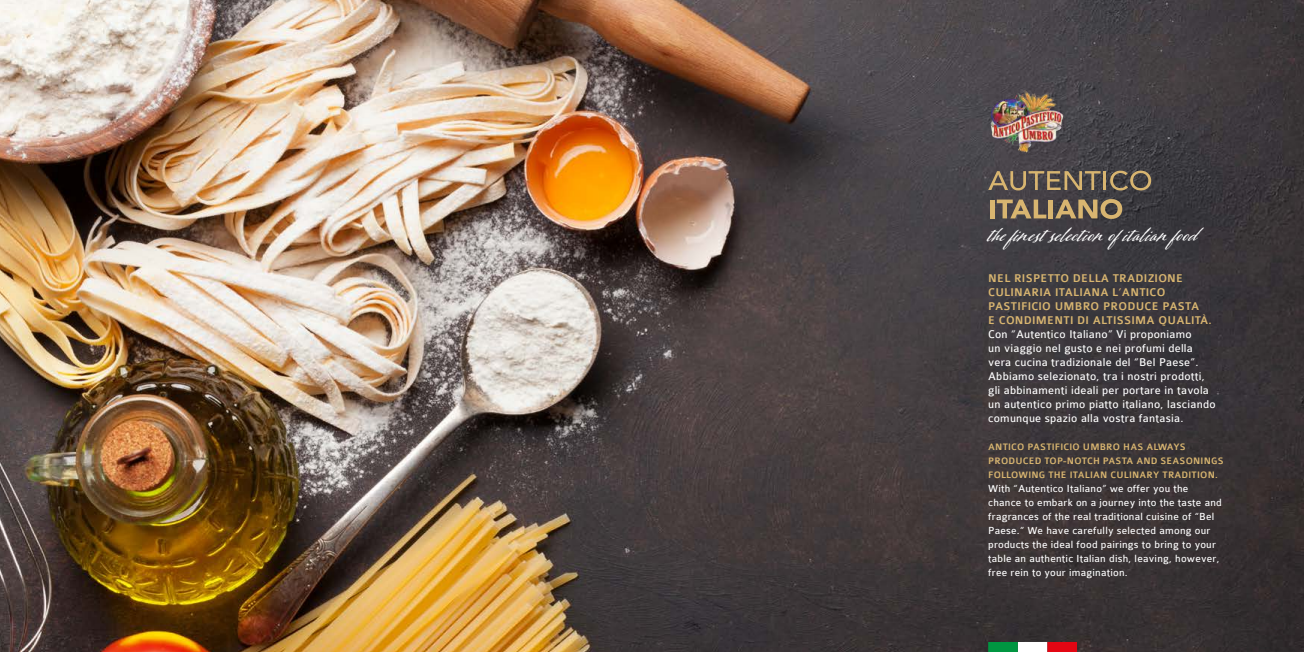
<style>
.page{position:relative;width:1304px;height:652px;background:#fff}
.page>*{position:absolute;margin:0;border:0;box-sizing:border-box;transform-origin:0 0}
.t1{font:25px "Adorn Coronet";letter-spacing:.02em;color:#fff}
.t2{font:12px/14px "Colaborate";letter-spacing:.02em;color:#fff}
.t3{font:500 12px/14px "Colaborate";letter-spacing:.02em;color:#d8b570}
.t4{font:11px/14px "Colaborate";letter-spacing:.02em;color:#fff}
.t5{font:500 10px/14px "Colaborate";letter-spacing:.02em;color:#d8b570}
</style>
<div class="page">
<img style="left:0;top:0;width:1304px;height:652px">
<svg style="left:988px;top:171px;width:113px;height:19px;background:#746654"></svg>
<hr style="left:1103px;top:171px;width:3px;height:19px;background:#d8b570">
<svg style="left:1110px;top:171px;width:41px;height:19px"></svg>
<div style="left:990px;top:200px;width:5px;height:18px;background:#d8b570"></div>
<svg style="left:997px;top:200px;width:49px;height:18px"></svg>
<hr style="left:1049px;top:200px;width:4px;height:18px;background:#d8b570">
<svg style="left:1055px;top:199px;width:67px;height:20px"></svg>
<div style="left:1018px;top:642px;width:29px;height:10px;background:#fff"></div>
<div style="left:1047px;top:642px;width:30px;height:10px;background:#e30613"></div>
<div style="left:988px;top:642px;width:30px;height:10px;background:#009641"></div>
<img style="left:988px;top:84px;width:77px;height:74px">
<h1 class="t1" style="left:988px;top:217px;width:211px">the finest selection ofitalian food</h1>
<p class="t3" style="left:988px;top:272px;width:225px">NEL RISPETTO DELLA TRADIZIONE<br>CULINARIA ITALIANA L’ANTICO<br>PASTIFICIO UMBRO PRODUCE PASTA<br>E CONDIMENTI DI ALTISSIMA QUALITÀ.</p>
<p class="t2" style="left:988px;top:328px;width:229px">Con “Autentico Italiano” Vi proponiamo<br>un viaggio nel gusto e nei profumi della vera cucina tradizionale del “Bel Paese”.<br>Abbiamo selezionato, tra i nostri prodotti, gli abbinamenti ideali per portare in tavola un autentico primo piatto italiano, lasciando comunque spazio alla vostra fantasia.</p>
<p class="t5" style="left:988px;top:440px;width:237px">ANTICO PASTIFICIO UMBRO HAS ALWAYS<br>PRODUCED TOP-NOTCH PASTA AND SEASONINGS<br>FOLLOWING THE ITALIAN CULINARY TRADITION.</p>
<p class="t4" style="left:988px;top:482px;width:235px">With “Autentico Italiano” we offer you the chance to embark on a journey into the taste and fragrances of the real traditional cuisine of “Bel Paese.” We have carefully selected among our products the ideal food pairings to bring to your table an authentic Italian dish, leaving, however, free rein to your imagination.</p>
</div>
